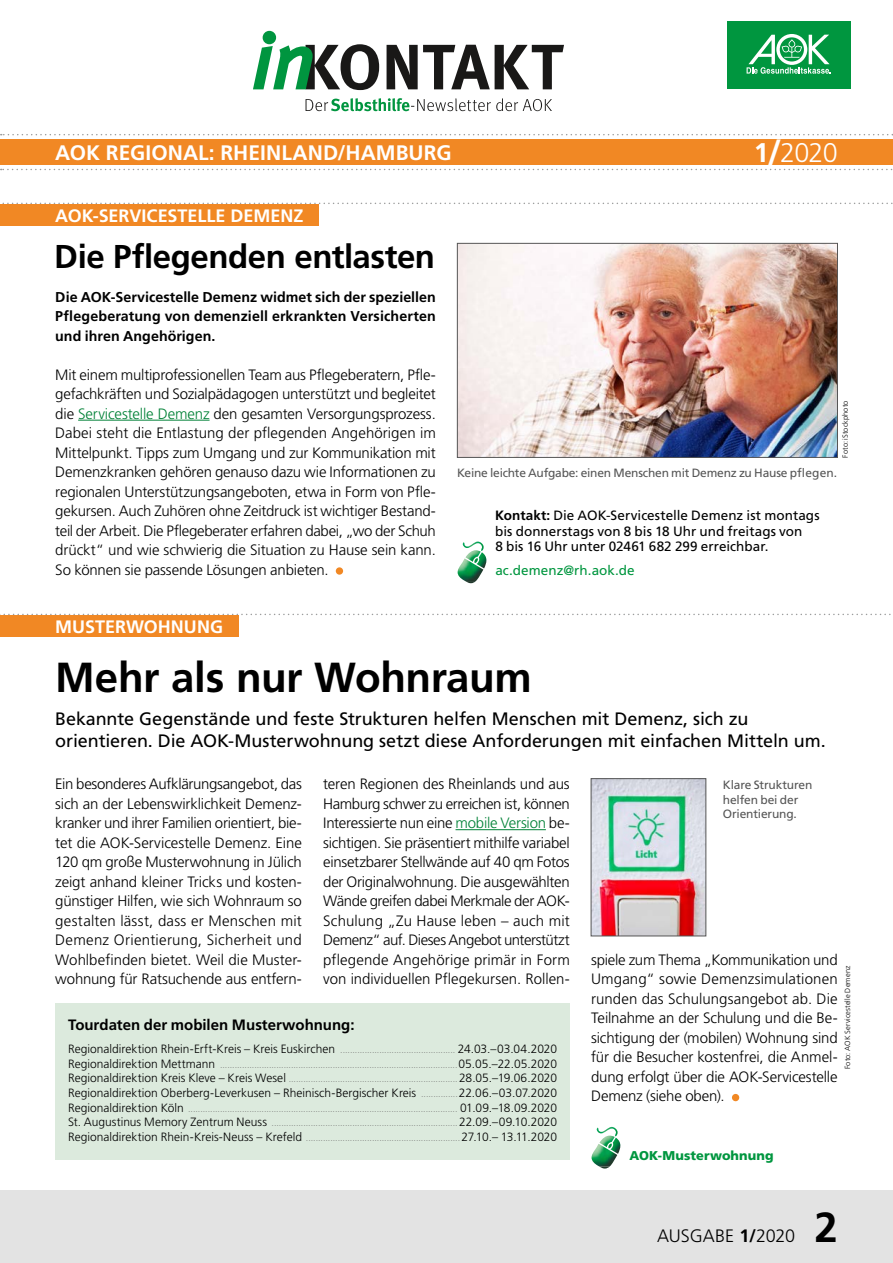
<style>
.page{position:relative;width:893px;height:1263px;background:#fff}
.page>*{position:absolute;margin:0;border:0;box-sizing:border-box;transform-origin:0 0}
.h2_Head_A_26-30pt_groß{font:700 42px "Frutiger LT";letter-spacing:-.01em;color:#000}
.h2_Head_C_18pt_24_MELD_ohnVorsp{font:700 33px "Frutiger LT";letter-spacing:-.015em;color:#000}
.t1{font:300 27px "Frutiger LT";color:#fff}
.t2{font:700 21px "Frutiger LT";color:#fff}
.P_Vorspann_A_Head_A_-_groß{font:18px/22.5px "Frutiger LT";letter-spacing:-.005em;color:#000}
.h1_xx_RUBRIK_xx{font:700 18px "Frutiger LT";color:#fff}
.t3{font:300 18px "Frutiger LT";letter-spacing:-.005em;color:#000}
.P_copy_BLOCK_oE{font:300 15px/19.5px "Frutiger LT";letter-spacing:-.005em;color:#000;text-align:justify}
.h3_-_TERMIN_Datum{font:700 15px "Frutiger LT";color:#000}
.P_Anlauf{font:700 14.25px/19.5px "Frutiger LT";letter-spacing:.005em;color:#000;text-align:justify}
.P_1_Kontakt_Mehr_Infos_unter_schwarz{font:13.5px/15.6px "Frutiger LT";letter-spacing:.005em;color:#000}
.P_2_Mail_grün{font:13.5px "Frutiger LT";letter-spacing:.005em;color:#00963f}
.P_3_Web_grün_bold{font:900 12.75px "Frutiger LT";letter-spacing:.01em;color:#00963f}
.P_copy_FLATTER_KLEINER_Infotexte{font:300 12px "Frutiger LT";color:#000}
.t4{font:12px/14.7px "Frutiger LT";letter-spacing:-.015em;color:#565656}
.P_copy_FLATTER_KLEINER_Infotexte-2{font:300 9px "Frutiger LT";color:#6f6f6e}
.t5{font:300 7.5px "Frutiger LT";letter-spacing:.01em;color:#000}
.s1{font-weight:700}
.s2{font-weight:700;font-size:36px}
.s3{color:#008136}
.s4{font-size:9px;color:#6f6f6e}
.s5{font-size:12px;color:#000}
</style>
<div class="page">
<div style="left:0;top:1191px;width:893px;height:72px;background:#e3e3e3"></div>
<svg style="left:1px;top:169px;width:892px;height:1px"></svg>
<div style="left:0;top:139px;width:893px;height:26px;background:#f18824"></div>
<svg style="left:1px;top:134px;width:892px;height:1px"></svg>
<div style="left:727px;top:21px;width:123px;height:68px;background:#00963f"></div>
<svg style="left:747px;top:34px;width:84px;height:40px"></svg>
<svg style="left:306px;top:98px;width:246px;height:13px"></svg>
<svg style="left:253px;top:31px;width:311px;height:60px"></svg>
<hr style="left:455px;top:829px;width:91px;height:1px;background:#008136">
<div style="left:732px;top:1094px;width:7px;height:7px;background:#f18824;border-radius:50%"></div>
<div style="left:55px;top:1004px;width:515px;height:156px;background:#dceadd"></div>
<div style="left:0;top:616px;width:238px;height:21px;background:#f18824"></div>
<svg style="left:0;top:614px;width:891px;height:1px"></svg>
<img style="left:597px;top:1127px;width:21px;height:9px">
<img style="left:599px;top:1135px;width:16px;height:9px">
<img style="left:610px;top:1137px;width:10px;height:17px">
<svg style="left:599px;top:1166px;width:11px;height:2px"></svg>
<img style="left:592px;top:1144px;width:25px;height:22px">
<img style="left:593px;top:780px;width:111px;height:154px">
<div style="left:591px;top:778px;width:115px;height:158px;border:1px solid #565656"></div>
<hr style="left:78px;top:420px;width:132px;height:1px;background:#008136">
<div style="left:336px;top:567px;width:7px;height:8px;background:#f18824;border-radius:50%"></div>
<img style="left:463px;top:541px;width:21px;height:10px">
<img style="left:465px;top:550px;width:16px;height:8px">
<img style="left:476px;top:552px;width:10px;height:16px">
<svg style="left:465px;top:581px;width:11px;height:2px"></svg>
<img style="left:458px;top:558px;width:25px;height:23px">
<div style="left:0;top:204px;width:319px;height:21px;background:#f18824"></div>
<svg style="left:2px;top:203px;width:891px;height:1px"></svg>
<img style="left:459px;top:245px;width:377px;height:211px">
<div style="left:457px;top:243px;width:381px;height:215px;border:1px solid #565656"></div>
<h3 class="t2" style="left:55px;top:141px;width:398px">AOK REGIONAL: RHEINLAND/HAMBURG</h3>
<h3 class="t1" style="left:754px;top:137px;width:85px"><span class="s1">1</span><span class="s2">/</span>2020</h3>
<h1 class="h1_xx_RUBRIK_xx" style="left:55px;top:205px;width:250px">AOK-SERVICESTELLE DEMENZ</h1>
<h2 class="h2_Head_C_18pt_24_MELD_ohnVorsp" style="left:54px;top:237px;width:382px">Die Pflegenden entlasten</h2>
<p class="P_Anlauf" style="left:55px;top:287px;width:382px">Die AOK-Servicestelle Demenz widmet sich der speziellen Pflegeberatung von demenziell erkrankten Versicherten und ihren Angehörigen.</p>
<p class="P_copy_BLOCK_oE" style="left:55px;top:365px;width:382px">Mit einem multiprofessionellen Team aus Pflegeberatern, Pfle&shy;gefachkräften und Sozialpädagogen unterstützt und begleitet die <span class="s3">Servicestelle Demenz</span> den gesamten Versorgungsprozess.<br>Dabei steht die Entlastung der pflegenden Angehörigen im Mittelpunkt. Tipps zum Umgang und zur Kommunikation mit Demenzkranken gehören genauso dazu wie Informationen zu regionalen Unterstützungsangeboten, etwa in Form von Pfle&shy;gekursen. Auch Zuhören ohne Zeitdruck ist wichtiger Bestand&shy;teil der Arbeit. Die Pflegeberater erfahren dabei, „wo der Schuh drückt“ und wie schwierig die Situation zu Hause sein kann.<br>So können sie passende Lösungen anbieten.</p>
<p class="t5" style="left:841px;top:458px;width:58px;rotate:-90deg">Foto: iStockphoto</p>
<p class="t4" style="left:457px;top:466px;width:382px">Keine leichte Aufgabe: einen Menschen mit Demenz zu Hause pflegen.</p>
<p class="P_1_Kontakt_Mehr_Infos_unter_schwarz" style="left:495px;top:508px;width:326px"><span class="s1">Kontakt:</span> Die AOK-Servicestelle Demenz ist montags bis donnerstags von 8 bis 18 Uhr und freitags von<br>8 bis 16 Uhr unter 02461 682 299 erreichbar.</p>
<p class="P_2_Mail_grün" style="left:495px;top:562px;width:141px">ac.demenz@rh.aok.de</p>
<h1 class="h1_xx_RUBRIK_xx" style="left:55px;top:617px;width:169px">MUSTERWOHNUNG</h1>
<h2 class="h2_Head_A_26-30pt_groß" style="left:55px;top:652px;width:478px">Mehr als nur Wohnraum</h2>
<p class="P_Vorspann_A_Head_A_-_groß" style="left:55px;top:707px;width:772px">Bekannte Gegenstände und feste Strukturen helfen Menschen mit Demenz, sich zu orientieren. Die AOK-Musterwohnung setzt diese Anforderungen mit einfachen Mitteln um.</p>
<p class="P_copy_BLOCK_oE" style="left:55px;top:774px;width:248px">Ein besonderes Aufklärungsangebot, das sich an der Lebenswirklichkeit Demenz&shy;kranker und ihrer Familien orientiert, bie&shy;tet die AOK-Servicestelle Demenz. Eine 120 qm große Musterwohnung in Jülich zeigt anhand kleiner Tricks und kosten&shy;günstiger Hilfen, wie sich Wohnraum so gestalten lässt, dass er Menschen mit Demenz Orientierung, Sicherheit und Wohlbefinden bietet. Weil die Muster&shy;wohnung für Ratsuchende aus entfern-</p>
<p class="P_copy_BLOCK_oE" style="left:323px;top:774px;width:248px">teren Regionen des Rheinlands und aus Hamburg schwer zu erreichen ist, können Interessierte nun eine <span class="s3">mobile Version</span> be&shy;sichtigen. Sie präsentiert mithilfe variabel einsetzbarer Stellwände auf 40 qm Fotos der Originalwohnung. Die ausgewählten Wände greifen dabei Merkmale der AOK-Schulung „Zu Hause leben – auch mit Demenz“ auf. Dieses Angebot unterstützt pflegende Angehörige primär in Form von individuellen Pflegekursen. Rollen-</p>
<h3 class="h3_-_TERMIN_Datum" style="left:68px;top:1016px;width:288px">Tourdaten der mobilen Musterwohnung:</h3>
<p class="P_copy_FLATTER_KLEINER_Infotexte" style="left:68px;top:1042px;width:490px">Regionaldirektion Rhein-Erft-Kreis – Kreis Euskirchen <span class="s4">...............................................</span> 24.03.–03.04.2020</p>
<p class="P_copy_FLATTER_KLEINER_Infotexte-2" style="left:68px;top:1059px;width:490px"><span class="s5">Regionaldirektion Mettmann</span> .................................................................................................<span class="s5">05.05.–22.05.2020</span></p>
<p class="P_copy_FLATTER_KLEINER_Infotexte-2" style="left:68px;top:1074px;width:490px"><span class="s5">Regionaldirektion Kreis Kleve – Kreis Wesel</span> .....................................................................<span class="s5">28.05.–19.06.2020</span></p>
<p class="P_copy_FLATTER_KLEINER_Infotexte" style="left:68px;top:1086px;width:490px">Regionaldirektion Oberberg-Leverkusen – Rheinisch-Bergischer Kreis <span class="s4">...............</span>22.06.–03.07.2020</p>
<p class="P_copy_FLATTER_KLEINER_Infotexte-2" style="left:68px;top:1103px;width:490px"><span class="s5">Regionaldirektion Köln</span> .............................................................................................................. <span class="s5">01.09.–18.09.2020</span></p>
<p class="P_copy_FLATTER_KLEINER_Infotexte-2" style="left:68px;top:1118px;width:490px"><span class="s5">St. Augustinus Memory Zentrum Neuss</span> ............................................................................ <span class="s5">22.09.–09.10.2020</span></p>
<p class="P_copy_FLATTER_KLEINER_Infotexte-2" style="left:68px;top:1132px;width:490px"><span class="s5">Regionaldirektion Rhein-Kreis-Neuss – Krefeld</span> ............................................................... <span class="s5">27.10.– 13.11.2020</span></p>
<p class="t4" style="left:723px;top:777px;width:91px">Klare Strukturen helfen bei der<br>Orientierung.</p>
<p class="P_copy_BLOCK_oE" style="left:591px;top:950px;width:248px">spiele zum Thema „Kommunikation und Umgang“ sowie Demenzsimulationen runden das Schulungsangebot ab. Die Teilnahme an der Schulung und die Be&shy;sichtigung der (mobilen) Wohnung sind für die Besucher kostenfrei, die Anmel&shy;dung erfolgt über die AOK-Servicestelle Demenz (siehe oben).</p>
<p class="t5" style="left:843px;top:1069px;width:105px;rotate:-90deg">Foto: AOK Servicestelle Demenz</p>
<p class="P_3_Web_grün_bold" style="left:629px;top:1148px;width:146px">AOK-Musterwohnung</p>
<p class="t3" style="left:657px;top:1225px;width:139px">AUSGABE <span class="s1">1/</span>2020</p>
<h1 class="h2_Head_A_26-30pt_groß" style="left:814px;top:1202px;width:25px">2</h1>
</div>
